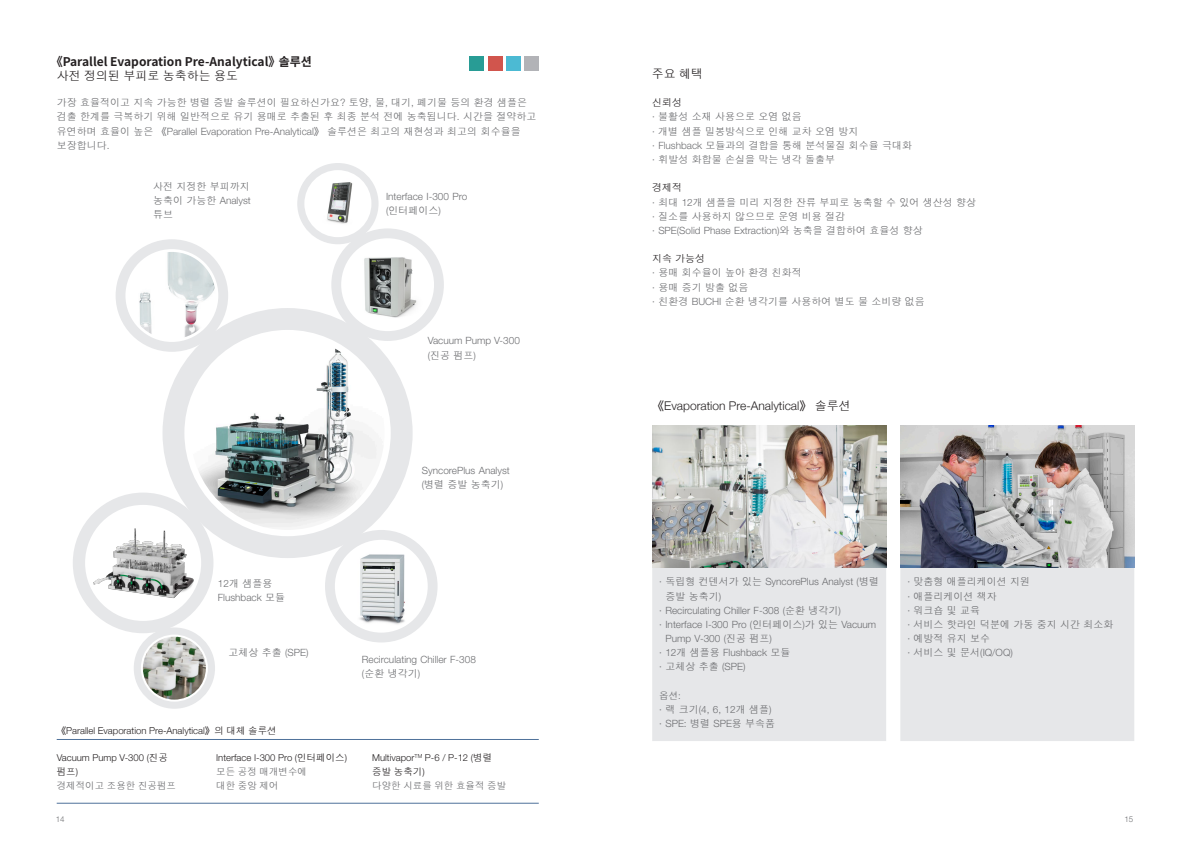
<style>
.page{position:relative;width:1191px;height:842px;background:#fff}
.page>*{position:absolute;margin:0;border:0;box-sizing:border-box;transform-origin:0 0}
.t1{font:300 12px "Buchi";color:#231f20}
.t2{font:700 12px "Source Han Sans KR";color:#231f20}
.t3{font:300 10px/14.2px "Buchi";color:#6c6d70}
.t4{font:300 10px/14.2px "Helvetica Neue LT Std";color:#6c6d70}
.t5{font:300 9.5px "Helvetica Neue LT Std";color:#231f20}
.t6{font:300 9.5px/14.1px "Buchi";color:#6c6d70}
.t7{font:300 9.5px "Buchi";color:#231f20}
.t8{font:300 8px "Helvetica Neue LT Std";color:#6c6d70}
.s1{font-family:"Helvetica Neue LT Std"}
.s2{font-family:"Buchi"}
.s3{color:#231f20}
.s4{font-family:"Helvetica Neue LT Std";color:#231f20}
</style>
<div class="page">
<div style="left:652px;top:565px;width:482px;height:176px;background:#e6e7e9"></div>
<hr style="left:57px;top:739px;width:482px;height:1px;background:#4f719a">
<hr style="left:57px;top:803px;width:482px;height:1px;background:#4f719a">
<div style="left:162px;top:308px;width:250px;height:250px;background:#e6e7e9;border-radius:50%"></div>
<div style="left:184px;top:330px;width:207px;height:206px;background:#fff;border-radius:50%"></div>
<img style="left:191px;top:336px;width:193px;height:194px;border-radius:97px">
<div style="left:331px;top:228px;width:113px;height:113px;background:#e6e7e9;border-radius:50%"></div>
<div style="left:341px;top:238px;width:93px;height:93px;background:#fff;border-radius:50%"></div>
<img style="left:344px;top:242px;width:86px;height:86px">
<div style="left:73px;top:493px;width:140px;height:140px;background:#e6e7e9;border-radius:50%"></div>
<div style="left:85px;top:505px;width:116px;height:116px;background:#fff;border-radius:50%"></div>
<img style="left:90px;top:528px;width:108px;height:75px">
<div style="left:297px;top:163px;width:81px;height:81px;background:#e6e7e9;border-radius:50%"></div>
<div style="left:304px;top:170px;width:67px;height:67px;background:#fff;border-radius:50%"></div>
<img style="left:307px;top:172px;width:62px;height:61px">
<div style="left:325px;top:530px;width:112px;height:112px;background:#e6e7e9;border-radius:50%"></div>
<div style="left:335px;top:540px;width:93px;height:93px;background:#fff;border-radius:50%"></div>
<img style="left:359px;top:554px;width:49px;height:71px">
<div style="left:116px;top:239px;width:112px;height:113px;background:#e6e7e9;border-radius:50%"></div>
<div style="left:125px;top:249px;width:93px;height:93px;background:#fff;border-radius:50%"></div>
<img style="left:128px;top:252px;width:87px;height:87px;border-radius:44px">
<div style="left:134px;top:627px;width:81px;height:82px;background:#e6e7e9;border-radius:50%"></div>
<svg style="left:141px;top:635px;width:67px;height:67px"></svg>
<img style="left:143px;top:637px;width:63px;height:63px;border-radius:31px">
<img style="left:652px;top:425px;width:234px;height:142px">
<img style="left:900px;top:425px;width:234px;height:142px">
<div style="left:489px;top:57px;width:14px;height:14px;background:#d1554d"></div>
<div style="left:469px;top:57px;width:14px;height:14px;background:#289c95"></div>
<div style="left:507px;top:57px;width:14px;height:14px;background:#4cbad3"></div>
<div style="left:524px;top:57px;width:15px;height:14px;background:#b2b3b7"></div>
<p class="t2" style="left:51px;top:55px;width:263px">《Parallel Evaporation Pre-Analytical》솔루션</p>
<p class="t1" style="left:57px;top:69px;width:183px">사전 정의된 부피로 농축하는 용도</p>
<p class="t3" style="left:57px;top:96px;width:481px">가장 효율적이고 지속 가능한 병렬 증발 솔루션이 필요하신가요? 토양, 물, 대기, 폐기물 등의 환경 샘플은 검출 한계를 극복하기 위해 일반적으로 유기 용매로 추출된 후 최종 분석 전에 농축됩니다. 시간을 절약하고 유연하며 효율이 높은 《Parallel Evaporation Pre-Analytical》 솔루션은 최고의 재현성과 최고의 회수율을 보장합니다.</p>
<p class="t3" style="left:153px;top:180px;width:99px;text-align:justify">사전 지정한 부피까지 농축이 가능한 Analyst 튜브</p>
<p class="t4" style="left:386px;top:189px;width:83px">Interface I-300 Pro</p>
<p class="t3" style="left:386px;top:203px;width:56px"><span class="s1">(</span>인터페이스<span class="s1">)</span></p>
<p class="t4" style="left:428px;top:334px;width:94px">Vacuum Pump V-300</p>
<p class="t3" style="left:428px;top:348px;width:50px"><span class="s1">(</span>진공 펌프<span class="s1">)</span></p>
<p class="t4" style="left:422px;top:463px;width:89px">SyncorePlus Analyst</p>
<p class="t3" style="left:422px;top:477px;width:83px"><span class="s1">(</span>병렬 증발 농축기<span class="s1">)</span></p>
<p class="t3" style="left:218px;top:576px;width:56px"><span class="s1">12</span>개 샘플용</p>
<p class="t4" style="left:218px;top:590px;width:69px">Flushback <span class="s2">모듈</span></p>
<p class="t3" style="left:228px;top:645px;width:82px">고체상 추출 <span class="s1">(SPE)</span></p>
<p class="t4" style="left:362px;top:652px;width:115px">Recirculating Chiller F-308</p>
<p class="t3" style="left:362px;top:667px;width:60px"><span class="s1">(</span>순환 냉각기<span class="s1">)</span></p>
<p class="t7" style="left:57px;top:725px;width:221px">《Parallel Evaporation Pre-Analytical》의 대체 솔루션</p>
<p class="t5" style="left:216px;top:752px;width:132px">Interface I-300 Pro (<span class="s2">인터페이스</span>)</p>
<p class="t6" style="left:216px;top:765px;width:92px">모든 공정 매개변수에 대한 중앙 제어</p>
<p class="t5" style="left:57px;top:752px;width:113px">Vacuum Pump V-300 (<span class="s2">진공</span></p>
<p class="t6" style="left:57px;top:765px;width:121px"><span class="s3">펌프</span><span class="s4">)<br></span>경제적이고 조용한 진공펌프</p>
<p class="t5" style="left:372px;top:752px;width:121px">Multivapor<sup>TM</sup> P-6 / P-12 (<span class="s2">병렬</span></p>
<p class="t6" style="left:372px;top:765px;width:136px"><span class="s3">증발 농축기</span><span class="s4">)<br></span>다양한 시료를 위한 효율적 증발</p>
<p class="t1" style="left:652px;top:67px;width:53px">주요 혜택</p>
<p class="t3" style="left:652px;top:96px;width:262px"><span class="s3">신뢰성<br></span><span class="s1">∙</span> 불활성 소재 사용으로 오염 없음<br><span class="s1">∙</span> 개별 샘플 밀봉방식으로 인해 교차 오염 방지<br><span class="s1">∙ Flushback</span> 모듈과의 결합을 통해 분석물질 회수율 극대화 <span class="s1">∙</span> 휘발성 화합물 손실을 막는 냉각 돌출부</p>
<p class="t3" style="left:652px;top:181px;width:325px"><span class="s3">경제적<br></span><span class="s1">∙</span> 최대 <span class="s1">12</span>개 샘플을 미리 지정한 잔류 부피로 농축할 수 있어 생산성 향상 <span class="s1">∙</span> 질소를 사용하지 않으므로 운영 비용 절감</p>
<p class="t4" style="left:652px;top:223px;width:272px">∙ SPE(Solid Phase Extraction)<span class="s2">와 농축을 결합하여 효율성 향상</span></p>
<p class="t3" style="left:652px;top:252px;width:274px"><span class="s3">지속 가능성<br></span><span class="s1">∙</span> 용매 회수율이 높아 환경 친화적<br><span class="s1">∙</span> 용매 증기 방출 없음<br><span class="s1">∙</span> 친환경 <span class="s1">BUCHI</span> 순환 냉각기를 사용하여 별도 물 소비량 없음</p>
<p class="t1" style="left:652px;top:398px;width:200px">《Evaporation Pre-Analytical》 솔루션</p>
<p class="t4" style="left:659px;top:574px;width:221px">∙ <span class="s2">독립형 컨덴서가 있는</span> SyncorePlus Analyst (<span class="s2">병렬</span></p>
<p class="t3" style="left:665px;top:589px;width:57px">증발 농축기<span class="s1">)</span></p>
<p class="t4" style="left:659px;top:603px;width:183px">∙ Recirculating Chiller F-308 (<span class="s2">순환 냉각기</span>)</p>
<p class="t4" style="left:659px;top:617px;width:218px">∙ Interface I-300 Pro (<span class="s2">인터페이스</span>)<span class="s2">가 있는</span> Vacuum</p>
<p class="t4" style="left:665px;top:631px;width:108px">Pump V-300 (<span class="s2">진공 펌프</span>)</p>
<p class="t4" style="left:659px;top:645px;width:133px">∙ 12<span class="s2">개 샘플용</span> Flushback <span class="s2">모듈</span></p>
<p class="t4" style="left:659px;top:659px;width:88px">∙ <span class="s2">고체상 추출</span> (SPE)</p>
<p class="t6" style="left:659px;top:688px;width:23px">옵션<span class="s1">:</span></p>
<p class="t4" style="left:659px;top:702px;width:117px">∙ <span class="s2">랙 크기</span>(4, 6, 12<span class="s2">개 샘플</span>) ∙ SPE: <span class="s2">병렬</span> SPE<span class="s2">용 부속품</span></p>
<p class="t3" style="left:907px;top:575px;width:208px"><span class="s1">∙</span> 맞춤형 애플리케이션 지원<br><span class="s1">∙</span> 애플리케이션 책자<br><span class="s1">∙</span> 워크숍 및 교육<br><span class="s1">∙</span> 서비스 핫라인 덕분에 가동 중지 시간 최소화 <span class="s1">∙</span> 예방적 유지 보수</p>
<p class="t4" style="left:907px;top:645px;width:107px">∙ <span class="s2">서비스 및 문서</span>(IQ/OQ)</p>
<p class="t8" style="left:56px;top:814px;width:10px">14</p>
<p class="t8" style="left:1124px;top:814px;width:10px">15</p>
</div>
